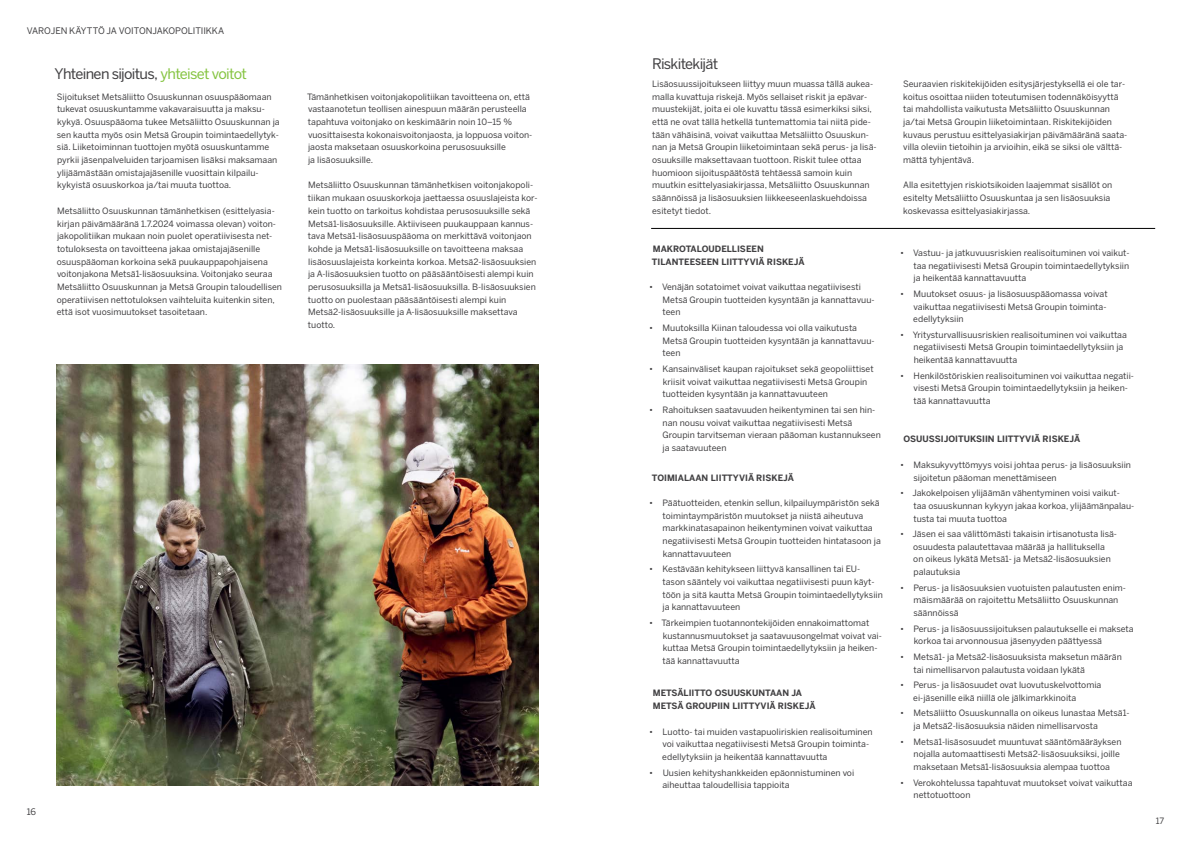
<style>
.page{position:relative;width:1191px;height:842px;background:#fff}
.page>*{position:absolute;margin:0;border:0;box-sizing:border-box;transform-origin:0 0}
.t1{font:14.5px "Benton Sans";letter-spacing:-.05em;color:#414042}
.t2{font:9px "Benton Sans";letter-spacing:-.01em;color:#414042}
.t3{font:8.7px/12.7px "Benton Sans";color:#414042}
.t4{font:700 8.7px/12.7px "Benton Sans";color:#414042}
.s1{color:#85c441}
</style>
<div class="page">
<img style="left:57px;top:364px;width:482px;height:421px">
<hr style="left:651px;top:228px;width:504px;height:1px;background:#000">
<p class="t2" style="left:27px;top:24px;width:199px">VAROJEN KÄYTTÖ JA VOITONJAKOPOLITIIKKA</p>
<h1 class="t1" style="left:54px;top:64px;width:194px">Yhteinen sijoitus, <span class="s1">yhteiset voitot</span></h1>
<p class="t3" style="left:57px;top:90px;width:224px">Sijoitukset Metsäliitto Osuuskunnan osuuspääomaan tukevat osuuskuntamme vakavaraisuutta ja maksu&shy;kykyä. Osuuspääoma tukee Metsäliitto Osuuskunnan ja sen kautta myös osin Metsä Groupin toimintaedellytyk&shy;siä. Liiketoiminnan tuottojen myötä osuuskuntamme pyrkii jäsenpalveluiden tarjoamisen lisäksi maksamaan ylijäämästään omistajajäsenille vuosittain kilpailu&shy;kykyistä osuuskorkoa ja/tai muuta tuottoa.</p>
<p class="t3" style="left:57px;top:204px;width:227px">Metsäliitto Osuuskunnan tämänhetkisen (esittelyasia&shy;kirjan päivämääränä 1.7.2024 voimassa olevan) voiton&shy;jakopolitiikan mukaan noin puolet operatiivisesta net&shy;totuloksesta on tavoitteena jakaa omistajajäsenille osuuspääoman korkoina sekä puukauppapohjaisena voitonjakona Metsä1-lisäosuuksina. Voitonjako seuraa Metsäliitto Osuuskunnan ja Metsä Groupin taloudellisen operatiivisen nettotuloksen vaihteluita kuitenkin siten, että isot vuosimuutokset tasoitetaan.</p>
<p class="t3" style="left:307px;top:90px;width:227px">Tämänhetkisen voitonjakopolitiikan tavoitteena on, että vastaanotetun teollisen ainespuun määrän perusteella tapahtuva voitonjako on keskimäärin noin 10–15 % vuosittaisesta kokonaisvoitonjaosta, ja loppuosa voiton&shy;jaosta maksetaan osuuskorkoina perusosuuksille<br>ja lisäosuuksille.</p>
<p class="t3" style="left:308px;top:178px;width:231px">Metsäliitto Osuuskunnan tämänhetkisen voitonjakopoli&shy;tiikan mukaan osuuskorkoja jaettaessa osuuslajeista kor&shy;kein tuotto on tarkoitus kohdistaa perusosuuksille sekä Metsä1-lisäosuuksille. Aktiiviseen puukauppaan kannus&shy;tava Metsä1-lisäosuuspääoma on merkittävä voitonjaon kohde ja Metsä1-lisäosuuksille on tavoitteena maksaa lisäosuuslajeista korkeinta korkoa. Metsä2-lisäosuuksien ja A-lisäosuuksien tuotto on pääsääntöisesti alempi kuin perusosuuksilla ja Metsä1-lisäosuuksilla. B-lisäosuuksien tuotto on puolestaan pääsääntöisesti alempi kuin Metsä2-lisäosuuksille ja A-lisäosuuksille maksettava tuotto.</p>
<p class="t2" style="left:27px;top:805px;width:11px">16</p>
<h1 class="t1" style="left:652px;top:53px;width:68px">Riskitekijät</h1>
<p class="t3" style="left:652px;top:77px;width:226px">Lisäosuussijoitukseen liittyy muun muassa tällä aukea&shy;malla kuvattuja riskejä. Myös sellaiset riskit ja epävar&shy;muustekijät, joita ei ole kuvattu tässä esimerkiksi siksi, että ne ovat tällä hetkellä tuntemattomia tai niitä pide&shy;tään vähäisinä, voivat vaikuttaa Metsäliitto Osuuskun&shy;nan ja Metsä Groupin liiketoimintaan sekä perus- ja lisä&shy;osuuksille maksettavaan tuottoon. Riskit tulee ottaa huomioon sijoituspäätöstä tehtäessä samoin kuin muutkin esittelyasiakirjassa, Metsäliitto Osuuskunnan säännöissä ja lisäosuuksien liikkeeseenlaskuehdoissa esitetyt tiedot.</p>
<p class="t3" style="left:903px;top:77px;width:226px">Seuraavien riskitekijöiden esitysjärjestyksellä ei ole tar&shy;koitus osoittaa niiden toteutumisen todennäköisyyttä tai mahdollista vaikutusta Metsäliitto Osuuskunnan ja/tai Metsä Groupin liiketoimintaan. Riskitekijöiden kuvaus perustuu esittelyasiakirjan päivämääränä saata&shy;villa oleviin tietoihin ja arvioihin, eikä se siksi ole välttä&shy;mättä tyhjentävä.</p>
<p class="t3" style="left:903px;top:178px;width:211px">Alla esitettyjen riskiotsikoiden laajemmat sisällöt on esitelty Metsäliitto Osuuskuntaa ja sen lisäosuuksia koskevassa esittelyasiakirjassa.</p>
<p class="t4" style="left:652px;top:242px;width:154px">MAKROTALOUDELLISEEN<br>TILANTEESEEN LIITTYVIÄ RISKEJÄ</p>
<p class="t3" style="left:662px;top:280px;width:214px;text-indent:-13px">• Venäjän sotatoimet voivat vaikuttaa negatiivisesti<br>Metsä Groupin tuotteiden kysyntään ja kannattavuu&shy;teen</p>
<p class="t3" style="left:662px;top:321px;width:214px;text-indent:-13px">• Muutoksilla Kiinan taloudessa voi olla vaikutusta<br>Metsä Groupin tuotteiden kysyntään ja kannattavuu&shy;teen</p>
<p class="t3" style="left:662px;top:362px;width:213px;text-indent:-13px">• Kansainväliset kaupan rajoitukset sekä geopoliittiset kriisit voivat vaikuttaa negatiivisesti Metsä Groupin tuotteiden kysyntään ja kannattavuuteen</p>
<p class="t3" style="left:662px;top:403px;width:220px;text-indent:-13px">• Rahoituksen saatavuuden heikentyminen tai sen hin&shy;nan nousu voivat vaikuttaa negatiivisesti Metsä Groupin tarvitseman vieraan pääoman kustannukseen ja saatavuuteen</p>
<p class="t4" style="left:652px;top:471px;width:144px">TOIMIALAAN LIITTYVIÄ RISKEJÄ</p>
<p class="t3" style="left:662px;top:496px;width:220px;text-indent:-13px">• Päätuotteiden, etenkin sellun, kilpailuympäristön sekä toimintaympäristön muutokset ja niistä aiheutuva markkinatasapainon heikentyminen voivat vaikuttaa negatiivisesti Metsä Groupin tuotteiden hintatasoon ja kannattavuuteen</p>
<p class="t3" style="left:662px;top:562px;width:222px;text-indent:-13px">• Kestävään kehitykseen liittyvä kansallinen tai EU&shy;tason sääntely voi vaikuttaa negatiivisesti puun käyt&shy;töön ja sitä kautta Metsä Groupin toimintaedellytyksiin ja kannattavuuteen</p>
<p class="t3" style="left:662px;top:616px;width:221px;text-indent:-13px">• Tärkeimpien tuotannontekijöiden ennakoimattomat kustannusmuutokset ja saatavuusongelmat voivat vai&shy;kuttaa Metsä Groupin toimintaedellytyksiin ja heiken&shy;tää kannattavuutta</p>
<p class="t4" style="left:653px;top:687px;width:164px">METSÄLIITTO OSUUSKUNTAAN JA<br>METSÄ GROUPIIN LIITTYVIÄ RISKEJÄ</p>
<p class="t3" style="left:662px;top:725px;width:212px;text-indent:-13px">• Luotto- tai muiden vastapuoliriskien realisoituminen voi vaikuttaa negatiivisesti Metsä Groupin toiminta&shy;edellytyksiin ja heikentää kannattavuutta</p>
<p class="t3" style="left:662px;top:765px;width:193px;text-indent:-13px">• Uusien kehityshankkeiden epäonnistuminen voi aiheuttaa taloudellisia tappioita</p>
<p class="t3" style="left:913px;top:246px;width:217px;text-align:justify;text-indent:-13px">• Vastuu- ja jatkuvuusriskien realisoituminen voi vaikut&shy;taa negatiivisesti Metsä Groupin toimintaedellytyksiin ja heikentää kannattavuutta</p>
<p class="t3" style="left:913px;top:287px;width:196px;text-indent:-13px">• Muutokset osuus- ja lisäosuuspääomassa voivat vaikuttaa negatiivisesti Metsä Groupin toiminta&shy;edellytyksiin</p>
<p class="t3" style="left:913px;top:328px;width:215px;text-indent:-13px">• Yritysturvallisuusriskien realisoituminen voi vaikuttaa negatiivisesti Metsä Groupin toimintaedellytyksiin ja heikentää kannattavuutta</p>
<p class="t3" style="left:913px;top:369px;width:222px;text-indent:-13px">• Henkilöstöriskien realisoituminen voi vaikuttaa negatii&shy;visesti Metsä Groupin toimintaedellytyksiin ja heiken&shy;tää kannattavuutta</p>
<p class="t4" style="left:903px;top:433px;width:178px">OSUUSSIJOITUKSIIN LIITTYVIÄ RISKEJÄ</p>
<p class="t3" style="left:913px;top:458px;width:219px;text-indent:-13px">• Maksukyvyttömyys voisi johtaa perus- ja lisäosuuksiin sijoitetun pääoman menettämiseen</p>
<p class="t3" style="left:913px;top:486px;width:222px;text-indent:-13px">• Jakokelpoisen ylijäämän vähentyminen voisi vaikut&shy;taa osuuskunnan kykyyn jakaa korkoa, ylijäämänpalau&shy;tusta tai muuta tuottoa</p>
<p class="t3" style="left:913px;top:527px;width:205px;text-indent:-13px">• Jäsen ei saa välittömästi takaisin irtisanotusta lisä&shy;osuudesta palautettavaa määrää ja hallituksella on oikeus lykätä Metsä1- ja Metsä2-lisäosuuksien palautuksia</p>
<p class="t3" style="left:913px;top:581px;width:214px;text-indent:-13px">• Perus- ja lisäosuuksien vuotuisten palautusten enim&shy;mäismäärää on rajoitettu Metsäliitto Osuuskunnan säännöissä</p>
<p class="t3" style="left:913px;top:622px;width:221px;text-indent:-14px">• Perus- ja lisäosuussijoituksen palautukselle ei makseta korkoa tai arvonnousua jäsenyyden päättyessä</p>
<p class="t3" style="left:913px;top:650px;width:210px;text-indent:-13px">• Metsä1- ja Metsä2-lisäosuuksista maksetun määrän tai nimellisarvon palautusta voidaan lykätä</p>
<p class="t3" style="left:913px;top:678px;width:190px;text-indent:-13px">• Perus- ja lisäosuudet ovat luovutuskelvottomia ei-jäsenille eikä niillä ole jälkimarkkinoita</p>
<p class="t3" style="left:913px;top:706px;width:217px;text-indent:-13px">• Metsäliitto Osuuskunnalla on oikeus lunastaa Metsä1- ja Metsä2-lisäosuuksia näiden nimellisarvosta</p>
<p class="t3" style="left:913px;top:735px;width:209px;text-indent:-13px">• Metsä1-lisäsosuudet muuntuvat sääntömääräyksen nojalla automaattisesti Metsä2-lisäosuuksiksi, joille maksetaan Metsä1-lisäosuuksia alempaa tuottoa</p>
<p class="t3" style="left:913px;top:775px;width:220px;text-indent:-13px">• Verokohtelussa tapahtuvat muutokset voivat vaikuttaa nettotuottoon</p>
<p class="t3" style="left:1155px;top:813px;width:10px">17</p>
</div>
